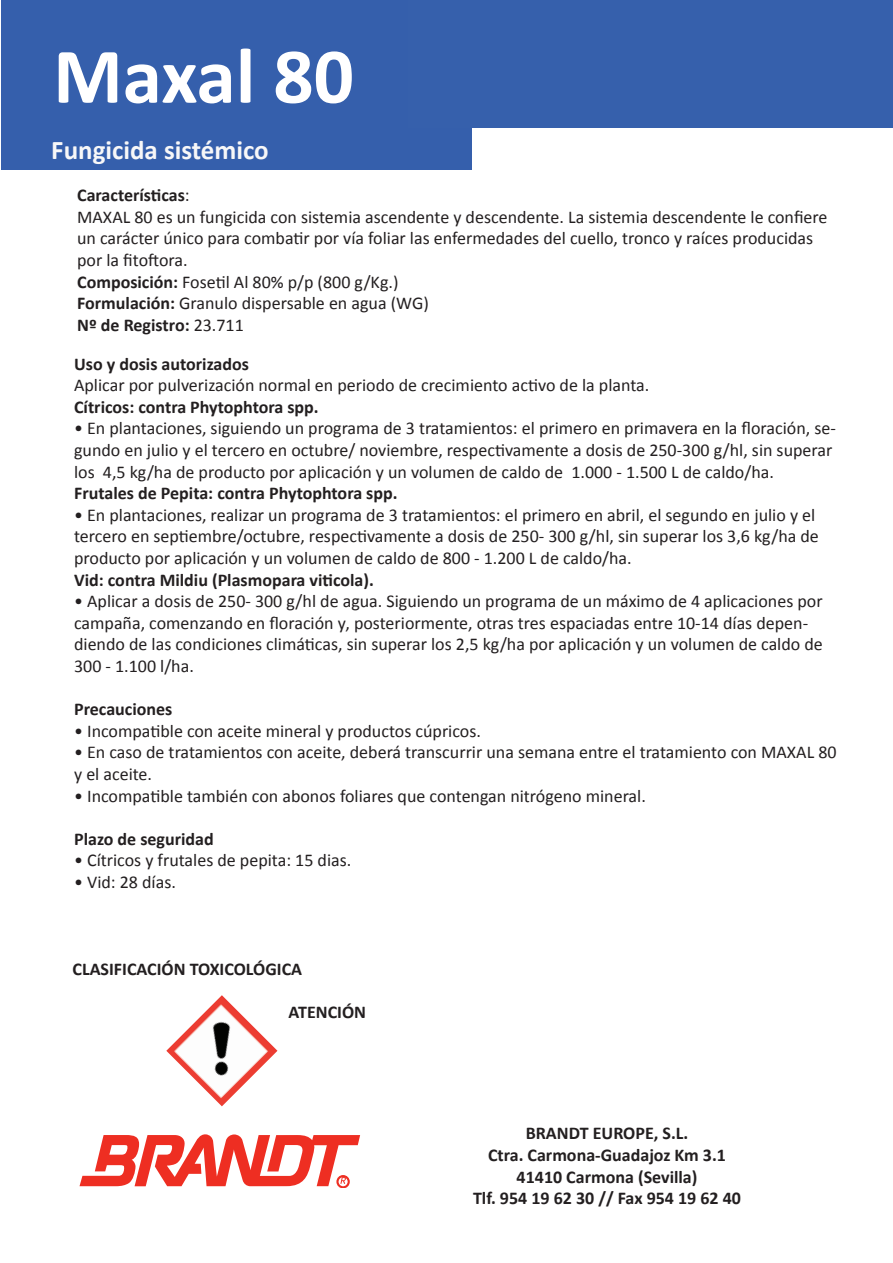
<style>
.page{position:relative;width:893px;height:1263px;background:#fff}
.page>*{position:absolute;margin:0;border:0;box-sizing:border-box;transform-origin:0 0}
.t1{font:700 79.5px "Calibri";color:#fff}
.t2{font:700 27px "Calibri";color:#f7f7f8}
.t3{font:18px/21.6px "Calibri";color:#231f20}
.t4{font:700 18px/21.6px "Calibri";color:#231f20;text-align:center}
.s1{font-weight:700}
</style>
<div class="page">
<div style="left:1px;top:0;width:470px;height:170px;background:#355fac"></div>
<div style="left:408px;top:0;width:485px;height:127px;background:#3660ac"></div>
<svg style="left:80px;top:1134px;width:280px;height:52px"></svg>
<div style="left:336px;top:1175px;width:14px;height:13px;border:2px solid #ee2e22;border-radius:50%"></div>
<img style="left:166px;top:995px;width:111px;height:111px">
<h1 class="t1" style="left:53px;top:27px;width:302px">Maxal 80</h1>
<h2 class="t2" style="left:51px;top:134px;width:219px">Fungicida sistémico</h2>
<p class="t3" style="left:77px;top:184px;width:752px"><span class="s1">Características</span>:<br>MAXAL 80 es un fungicida con sistemia ascendente у descendente. La sistemia descendente le confiere un carácter único para combatir por vía foliar las enfermedades del cuello, tronco у raíces producidas por la fitoftora.<br><span class="s1">Composición:</span> Fosetil Al 80% р/р (800 g/Kg.)<br><span class="s1">Formulación:</span> Granulo dispersable en agua (WG)<br><span class="s1">Nº de Registro:</span> 23.711</p>
<p class="t4" style="left:74px;top:352px;width:176px">Uso y dosis autorizados</p>
<p class="t3" style="left:74px;top:373px;width:577px">Aplicar por pulverización normal en periodo de crecimiento activo de la planta.</p>
<p class="t4" style="left:74px;top:395px;width:246px">Cítricos: contra Phytophtora spp.</p>
<p class="t3" style="left:74px;top:417px;width:763px">• En plantaciones, siguiendo un programa de 3 tratamientos: el primero en primavera en la floración, se&shy;gundo en julio у el tercero en octubre/ noviembre, respectivamente а dosis de 250-300 g/hl, sin superar los 4,5 kg/ha de producto por aplicación у un volumen de caldo de 1.000 - 1.500 L de caldo/ha.</p>
<p class="t4" style="left:74px;top:481px;width:325px">Frutales de Pepita: contra Phytophtora spp.</p>
<p class="t3" style="left:74px;top:503px;width:746px">• En plantaciones, realizar un programa de 3 tratamientos: el primero en abril, el segundo en julio у el tercero en septiembre/octubre, respectivamente а dosis de 250- 300 g/hl, sin superar los 3,6 kg/ha de producto por aplicación у un volumen de caldo de 800 - 1.200 L de caldo/ha.</p>
<p class="t4" style="left:74px;top:568px;width:301px">Vid: contra Mildiu (Plasmopara viticola).</p>
<p class="t3" style="left:74px;top:589px;width:750px">• Aplicar а dosis de 250- 300 g/hl de agua. Siguiendo un programa de un máximo de 4 aplicaciones por campaña, comenzando en floración у, posteriormente, otras tres espaciadas entre 10-14 días depen&shy;diendo de las condiciones climáticas, sin superar los 2,5 kg/ha por aplicación у un volumen de caldo de 300 - 1.100 l/ha.</p>
<p class="t4" style="left:74px;top:697px;width:100px">Precauciones</p>
<p class="t3" style="left:74px;top:719px;width:408px">• Incompatible con aceite mineral у productos cúpricos.</p>
<p class="t3" style="left:74px;top:741px;width:764px">• En caso de tratamientos con aceite, deberá transcurrir una semana entre el tratamiento con MAXAL 80 у el aceite.</p>
<p class="t3" style="left:74px;top:784px;width:573px">• Incompatible también con abonos foliares que contengan nitrógeno mineral.</p>
<p class="t4" style="left:74px;top:827px;width:141px">Plazo de seguridad</p>
<p class="t3" style="left:74px;top:849px;width:279px">• Cítricos у frutales de pepita: 15 dias.</p>
<p class="t3" style="left:74px;top:870px;width:103px">• Vid: 28 días.</p>
<p class="t4" style="left:73px;top:957px;width:231px">CLASIFICACIÓN TOXICOLÓGICA</p>
<p class="t4" style="left:289px;top:1000px;width:79px">ATENCIÓN</p>
<p class="t4" style="left:473px;top:1122px;width:270px">BRANDT EUROPE, S.L.<br>Ctra. Carmona-Guadajoz Km 3.1<br>41410 Carmona (Sevilla)<br>Tlf. 954 19 62 30 // Fax 954 19 62 40</p>
</div>
